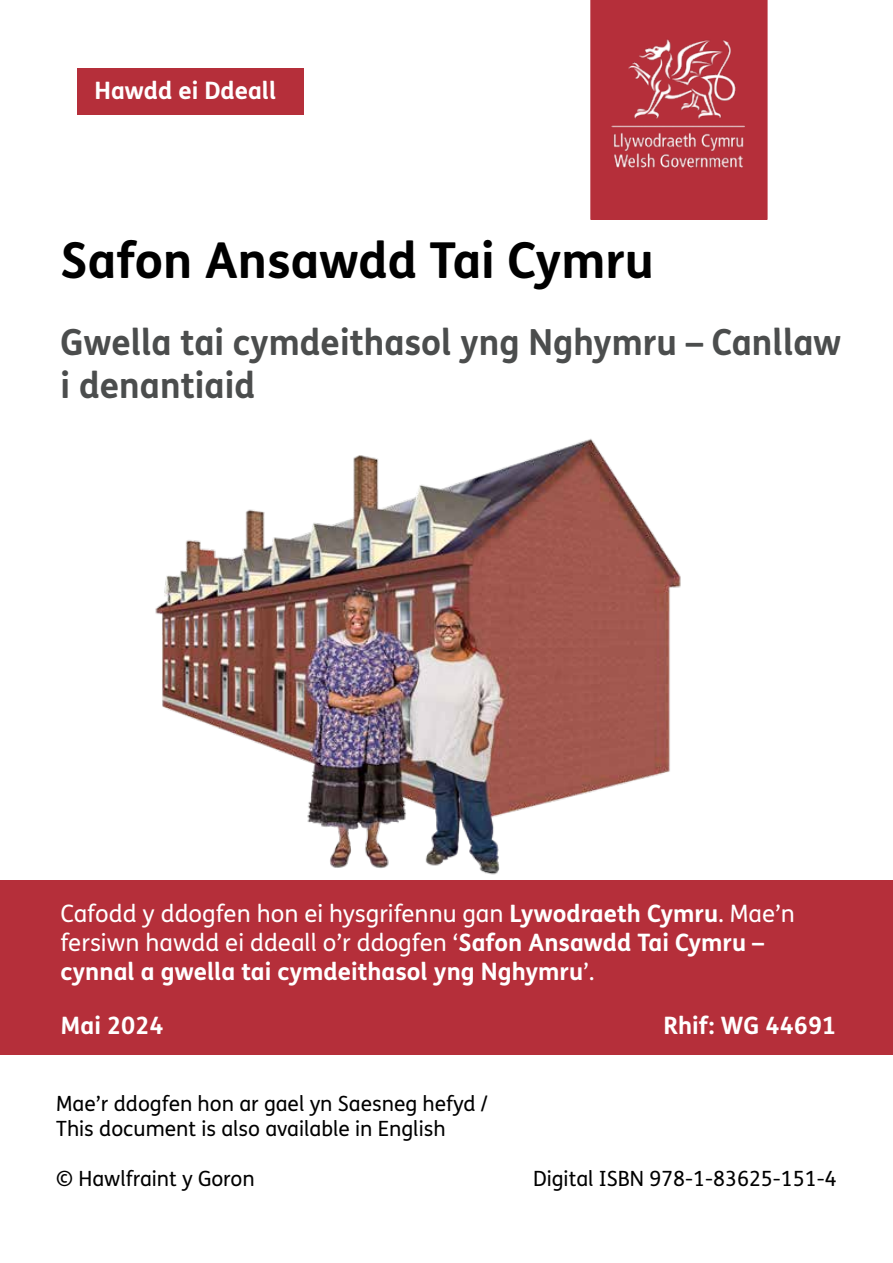
<style>
.page{position:relative;width:893px;height:1263px;background:#fff}
.page>*{position:absolute;margin:0;border:0;box-sizing:border-box;transform-origin:0 0}
.t1{font:700 49.5px "FS Me Pro";color:#000}
.t2{font:700 36px/43.2px "FS Me Pro";color:#4b4d4d}
.Bodytext{font:700 24px/28.8px "FS Me Pro";color:#fff}
.Bodytext-2{font:21px "FS Me Pro";color:#000}
.s1{font-weight:400}
</style>
<div class="page">
<div style="left:0;top:880px;width:893px;height:174px;background:#b52f3a"></div>
<div style="left:590px;top:0;width:178px;height:220px;background:#b52f3a"></div>
<div style="left:78px;top:68px;width:226px;height:47px;background:#b52f3a"></div>
<img style="left:155px;top:438px;width:526px;height:437px">
<img style="left:607px;top:30px;width:151px;height:146px">
<p class="Bodytext" style="left:95px;top:75px;width:183px">Hawdd ei Ddeall</p>
<h1 class="t1" style="left:61px;top:222px;width:595px">Safon Ansawdd Tai Cymru</h1>
<h1 class="t2" style="left:61px;top:319px;width:782px">Gwella tai cymdeithasol yng Nghymru – Canllaw i denantiaid</h1>
<h1 class="Bodytext" style="left:61px;top:898px;width:736px"><span class="s1">Cafodd y ddogfen hon ei hysgrifennu gan</span> Lywodraeth Cymru<span class="s1">. Mae’n fersiwn hawdd ei ddeall o’r ddogfen ‘</span>Safon Ansawdd Tai Cymru – cynnal a gwella tai cymdeithasol yng Nghymru<span class="s1">’.</span></h1>
<p class="Bodytext" style="left:61px;top:1010px;width:105px">Mai 2024</p>
<p class="Bodytext" style="left:663px;top:1010px;width:174px">Rhif: WG 44691</p>
<p class="Bodytext-2" style="left:56px;top:1089px;width:433px">Mae’r ddogfen hon ar gael yn Saesneg hefyd /</p>
<p class="Bodytext-2" style="left:56px;top:1114px;width:391px">This document is also available in English</p>
<p class="Bodytext-2" style="left:56px;top:1164px;width:200px">© Hawlfraint y Goron</p>
<p class="Bodytext-2" style="left:533px;top:1164px;width:305px">Digital ISBN 978-1-83625-151-4</p>
</div>
